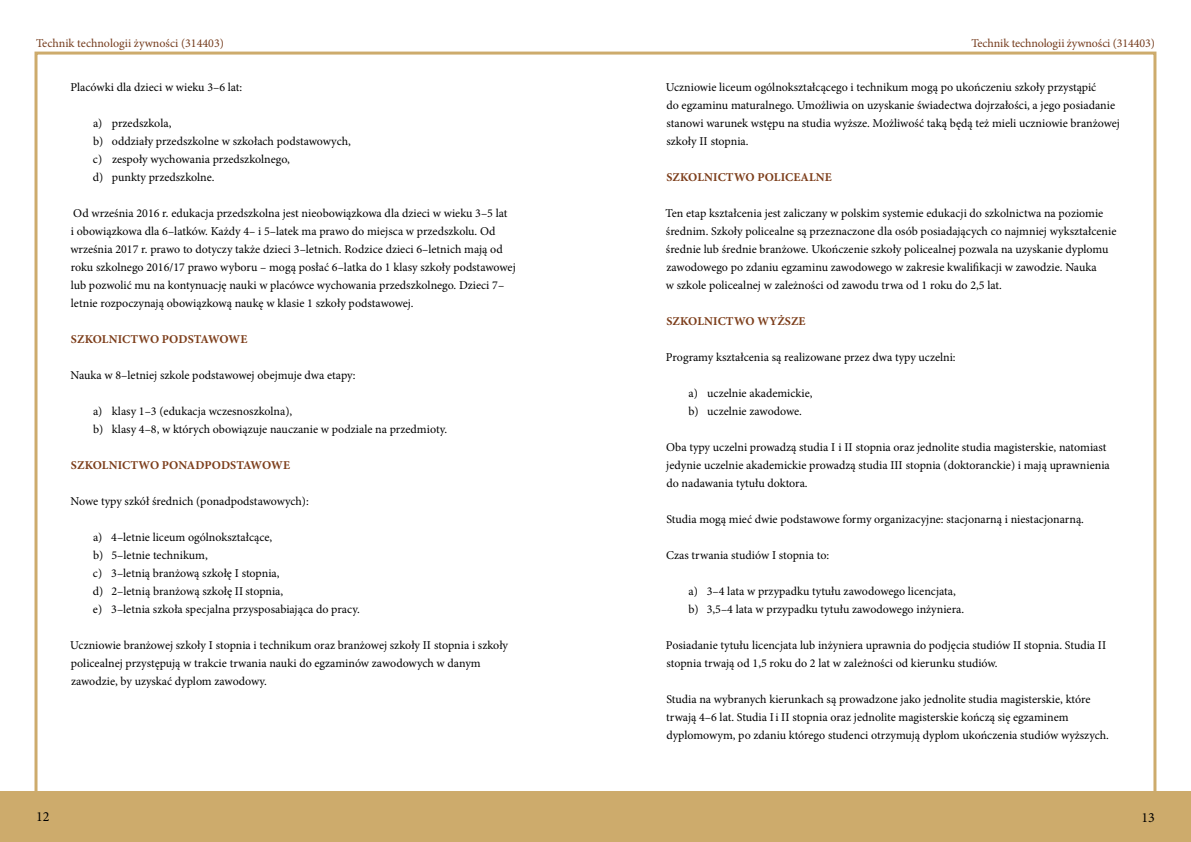
<style>
.page{position:relative;width:1191px;height:842px;background:#fff}
.page>*{position:absolute;margin:0;border:0;box-sizing:border-box;transform-origin:0 0}
.t1{font:14px "Minion Pro";color:#000}
.tekst_główny{font:12px/18px "Minion Pro";color:#000}
.Tekst_-_wyliczenie__bullet{font:12px "Minion Pro";color:#000}
.Nagłówek_12_pt__nie_spis{font:700 12px "Minion Pro";letter-spacing:.01em;color:#7c3d1a}
.t2{font:12px "Minion Pro";letter-spacing:-.005em;color:#743b1c}
</style>
<div class="page">
<div style="left:595px;top:791px;width:596px;height:51px;background:#cdab6c"></div>
<div style="left:0;top:791px;width:595px;height:51px;background:#cdab6c"></div>
<p class="t2" style="left:36px;top:35px;width:189px">Technik technologii żywności (314403)</p>
<p class="t2" style="left:971px;top:35px;width:185px">Technik technologii żywności (314403)</p>
<p class="tekst_główny" style="left:70px;top:78px;width:173px">Placówki dla dzieci w wieku 3–6 lat:</p>
<p class="Tekst_-_wyliczenie__bullet" style="left:93px;top:115px;width:80px">a) przedszkola,</p>
<p class="Tekst_-_wyliczenie__bullet" style="left:93px;top:133px;width:259px">b) oddziały przedszkolne w szkołach podstawowych,</p>
<p class="Tekst_-_wyliczenie__bullet" style="left:93px;top:151px;width:198px">c) zespoły wychowania przedszkolnego,</p>
<p class="Tekst_-_wyliczenie__bullet" style="left:93px;top:169px;width:123px">d) punkty przedszkolne.</p>
<p class="tekst_główny" style="left:70px;top:204px;width:447px">Od września 2016 r. edukacja przedszkolna jest nieobowiązkowa dla dzieci w wieku 3–5 lat<br>i obowiązkowa dla 6–latków. Każdy 4– i 5–latek ma prawo do miejsca w przedszkolu. Od września 2017 r. prawo to dotyczy także dzieci 3–letnich. Rodzice dzieci 6–letnich mają od roku szkolnego 2016/17 prawo wyboru – mogą posłać 6–latka do 1 klasy szkoły podstawowej lub pozwolić mu na kontynuację nauki w placówce wychowania przedszkolnego. Dzieci 7– letnie rozpoczynają obowiązkową naukę w klasie 1 szkoły podstawowej.</p>
<h4 class="Nagłówek_12_pt__nie_spis" style="left:71px;top:331px;width:178px">SZKOLNICTWO PODSTAWOWE</h4>
<p class="tekst_główny" style="left:71px;top:366px;width:287px">Nauka w 8–letniej szkole podstawowej obejmuje dwa etapy:</p>
<p class="Tekst_-_wyliczenie__bullet" style="left:93px;top:403px;width:201px">a) klasy 1–3 (edukacja wczesnoszkolna),</p>
<p class="Tekst_-_wyliczenie__bullet" style="left:93px;top:421px;width:355px">b) klasy 4–8, w których obowiązuje nauczanie w podziale na przedmioty.</p>
<h4 class="Nagłówek_12_pt__nie_spis" style="left:71px;top:457px;width:220px">SZKOLNICTWO PONADPODSTAWOWE</h4>
<p class="tekst_główny" style="left:71px;top:492px;width:240px">Nowe typy szkół średnich (ponadpodstawowych):</p>
<p class="Tekst_-_wyliczenie__bullet" style="left:93px;top:529px;width:181px">a) 4–letnie liceum ogólnokształcące,</p>
<p class="Tekst_-_wyliczenie__bullet" style="left:93px;top:547px;width:116px">b) 5–letnie technikum,</p>
<p class="Tekst_-_wyliczenie__bullet" style="left:93px;top:565px;width:188px">c) 3–letnią branżową szkołę I stopnia,</p>
<p class="Tekst_-_wyliczenie__bullet" style="left:93px;top:583px;width:192px">d) 2–letnią branżową szkołę II stopnia,</p>
<p class="Tekst_-_wyliczenie__bullet" style="left:93px;top:601px;width:268px">e) 3–letnia szkoła specjalna przysposabiająca do pracy.</p>
<p class="tekst_główny" style="left:70px;top:636px;width:439px">Uczniowie branżowej szkoły I stopnia i technikum oraz branżowej szkoły II stopnia i szkoły policealnej przystępują w trakcie trwania nauki do egzaminów zawodowych w danym zawodzie, by uzyskać dyplom zawodowy.</p>
<p class="tekst_główny" style="left:665px;top:78px;width:456px">Uczniowie liceum ogólnokształcącego i technikum mogą po ukończeniu szkoły przystąpić<br>do egzaminu maturalnego. Umożliwia on uzyskanie świadectwa dojrzałości, a jego posiadanie stanowi warunek wstępu na studia wyższe. Możliwość taką będą też mieli uczniowie branżowej szkoły II stopnia.</p>
<h4 class="Nagłówek_12_pt__nie_spis" style="left:666px;top:169px;width:167px">SZKOLNICTWO POLICEALNE</h4>
<p class="tekst_główny" style="left:665px;top:204px;width:452px">Ten etap kształcenia jest zaliczany w polskim systemie edukacji do szkolnictwa na poziomie średnim. Szkoły policealne są przeznaczone dla osób posiadających co najmniej wykształcenie średnie lub średnie branżowe. Ukończenie szkoły policealnej pozwala na uzyskanie dyplomu zawodowego po zdaniu egzaminu zawodowego w zakresie kwalifikacji w zawodzie. Nauka<br>w szkole policealnej w zależności od zawodu trwa od 1 roku do 2,5 lat.</p>
<h4 class="Nagłówek_12_pt__nie_spis" style="left:666px;top:313px;width:141px">SZKOLNICTWO WYŻSZE</h4>
<p class="tekst_główny" style="left:666px;top:348px;width:291px">Programy kształcenia są realizowane przez dwa typy uczelni:</p>
<p class="Tekst_-_wyliczenie__bullet" style="left:688px;top:385px;width:125px">a) uczelnie akademickie,</p>
<p class="Tekst_-_wyliczenie__bullet" style="left:688px;top:403px;width:115px">b) uczelnie zawodowe.</p>
<p class="tekst_główny" style="left:666px;top:438px;width:445px">Oba typy uczelni prowadzą studia I i II stopnia oraz jednolite studia magisterskie, natomiast jedynie uczelnie akademickie prowadzą studia III stopnia (doktoranckie) i mają uprawnienia do nadawania tytułu doktora.</p>
<p class="tekst_główny" style="left:666px;top:510px;width:419px">Studia mogą mieć dwie podstawowe formy organizacyjne: stacjonarną i niestacjonarną.</p>
<p class="tekst_główny" style="left:666px;top:546px;width:164px">Czas trwania studiów I stopnia to:</p>
<p class="Tekst_-_wyliczenie__bullet" style="left:688px;top:583px;width:269px">a) 3–4 lata w przypadku tytułu zawodowego licencjata,</p>
<p class="Tekst_-_wyliczenie__bullet" style="left:688px;top:601px;width:277px">b) 3,5–4 lata w przypadku tytułu zawodowego inżyniera.</p>
<p class="tekst_główny" style="left:666px;top:636px;width:442px">Posiadanie tytułu licencjata lub inżyniera uprawnia do podjęcia studiów II stopnia. Studia II stopnia trwają od 1,5 roku do 2 lat w zależności od kierunku studiów.</p>
<p class="tekst_główny" style="left:666px;top:690px;width:444px">Studia na wybranych kierunkach są prowadzone jako jednolite studia magisterskie, które trwają 4–6 lat. Studia Ii II stopnia oraz jednolite magisterskie kończą się egzaminem dyplomowym, po zdaniu którego studenci otrzymują dyplom ukończenia studiów wyższych.</p>
<p class="t1" style="left:36px;top:807px;width:15px">12</p>
<p class="t1" style="left:1141px;top:808px;width:15px">13</p>
</div>
